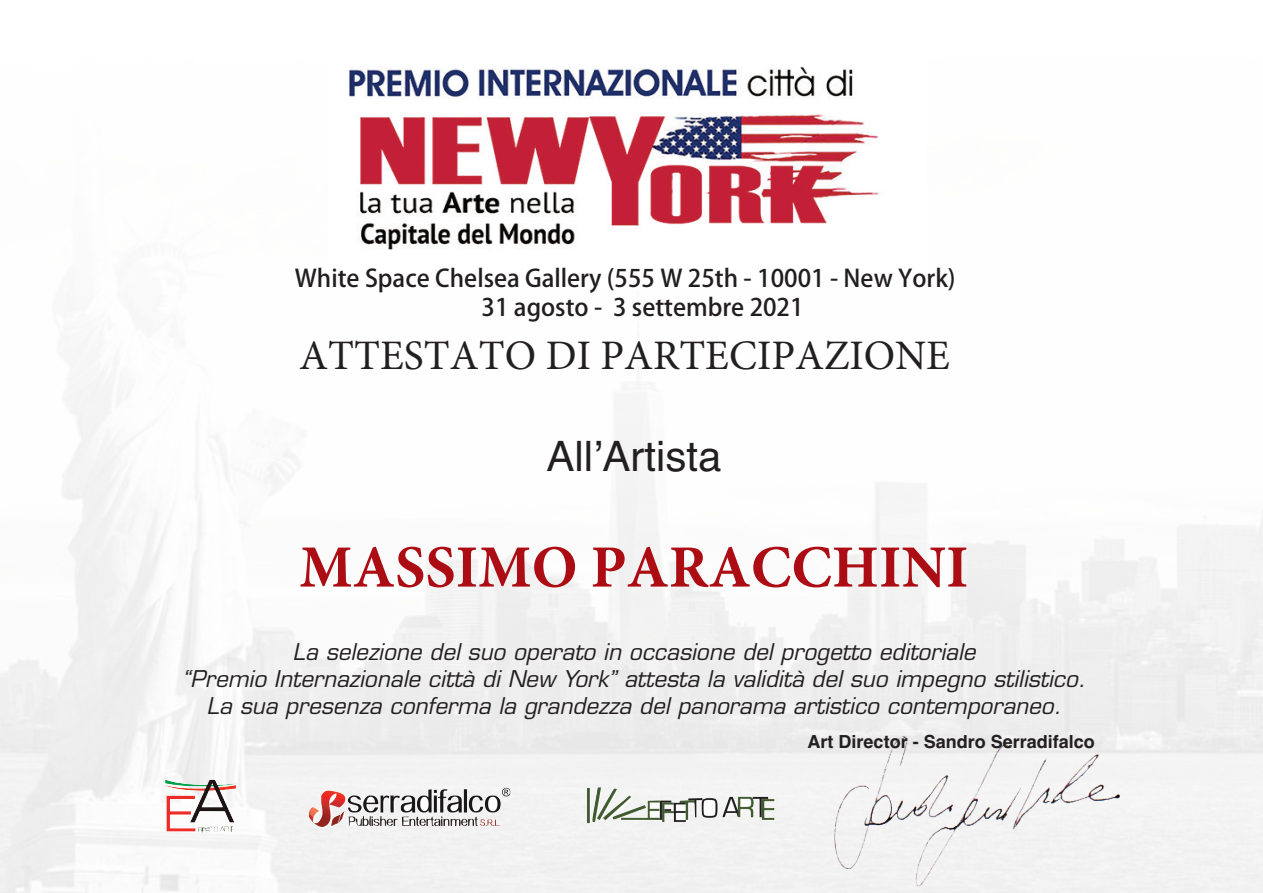
<style>
.page{position:relative;width:1263px;height:893px;background:#fff}
.page>*{position:absolute;margin:0;border:0;box-sizing:border-box;transform-origin:0 0}
.t1{font:700 60px "Minion Pro";color:#ac0c13}
.t2{font:42px "Minion Pro";color:#231f20}
.t3{font:42px "Helvetica";color:#231f20}
.t4{font:24px "Adobe Heiti Std";color:#221e1f}
.t5{font:700 24px "Adobe Fan Heiti Std";color:#221e1f}
.t6{font:italic 22.5px/27px "Eurostile";color:#231f20;text-align:center}
.t7{font:700 18px "Helvetica";color:#231f20}
</style>
<div class="page">
<img style="left:805px;top:713px;width:358px;height:180px">
<img style="left:348px;top:66px;width:536px;height:184px">
<img style="left:165px;top:780px;width:71px;height:53px">
<img style="left:309px;top:787px;width:201px;height:40px">
<img style="left:587px;top:787px;width:188px;height:36px">
<p class="t4" style="left:295px;top:263px;width:662px">White Space Chelsea Gallery (555 W 25th - 10001 - New York)</p>
<p class="t5" style="left:482px;top:293px;width:324px">31 agosto - 3 settembre 2021</p>
<h2 class="t2" style="left:299px;top:327px;width:652px">ATTESTATO DI PARTECIPAZIONE</h2>
<h2 class="t3" style="left:546px;top:431px;width:177px">All’Artista</h2>
<h1 class="t1" style="left:299px;top:525px;width:671px">MASSIMO PARACCHINI</h1>
<p class="t6" style="left:182px;top:638px;width:905px">La selezione del suo operato in occasione del progetto editoriale<br>“Premio Internazionale città di New York” attesta la validità del suo impegno stilistico.<br>La sua presenza conferma la grandezza del panorama artistico contemporaneo.</p>
<p class="t7" style="left:808px;top:731px;width:289px">Art Director - Sandro Serradifalco</p>
</div>
